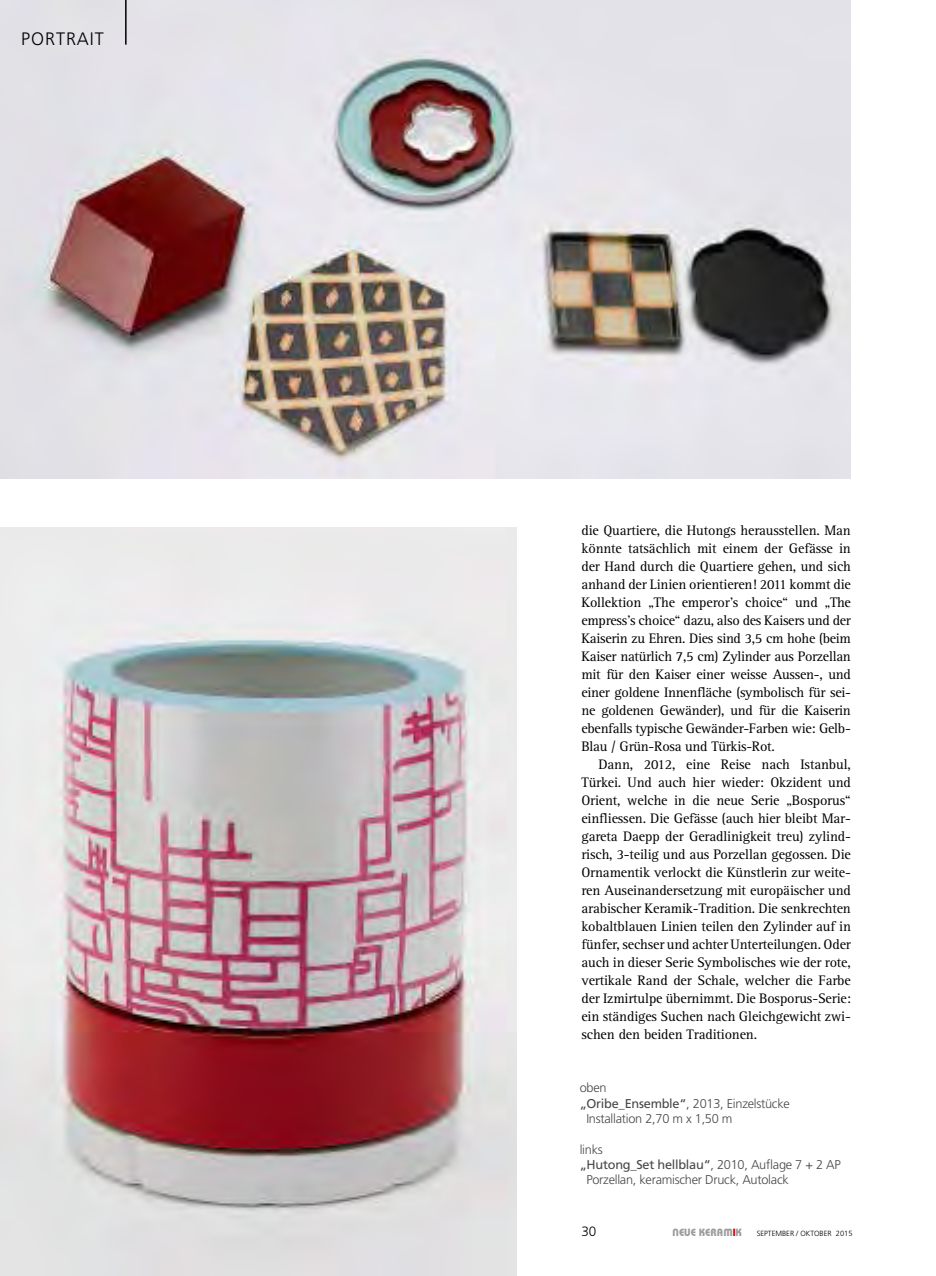
<style>
.page{position:relative;width:936px;height:1276px;background:#fff}
.page>*{position:absolute;margin:0;border:0;box-sizing:border-box;transform-origin:0 0}
.t1{font:300 18px "Frutiger";letter-spacing:.05em;color:#000}
.t2{font:14.25px/18px "Rotis Serif";letter-spacing:-.015em;color:#000;text-align:justify}
.t3{font:300 13.5px "Frutiger";color:#000}
.t4{font:300 12.75px "Frutiger";letter-spacing:-.02em;color:#484847}
.t5{font:12.75px "Frutiger";letter-spacing:-.02em;color:#484847}
.t6{font:10.5px "Keramik";color:#9c9c9d}
.t7{font:300 7.5px "Frutiger";color:#000}
.s1{font-weight:400}
.s2{font-weight:300}
.s3{color:#ce0107}
</style>
<div class="page">
<img style="left:0;top:0;width:850px;height:478px">
<img style="left:0;top:527px;width:516px;height:749px">
<hr style="left:125px;top:0;width:2px;height:45px;background:#000">
<p class="t1" style="left:21px;top:28px;width:84px">Portrait</p>
<p class="t1" style="left:90px;top:28px;width:5px">i</p>
<p class="t2" style="left:581px;top:521px;width:271px">die Quartiere, die Hutongs herausstellen. Man könnte tatsächlich mit einem der Gefässe in der Hand durch die Quartiere gehen, und sich anhand der Linien orientieren! 2011 kommt die Kollektion „The emperor’s choice“ und „The empress’s choice“ dazu, also des Kaisers und der Kaiserin zu Ehren. Dies sind 3,5 cm hohe (beim Kaiser natürlich 7,5 cm) Zylinder aus Porzellan mit für den Kaiser einer weisse Aussen-, und einer goldene Innenfläche (symbolisch für sei&shy;ne goldenen Gewänder), und für die Kaiserin ebenfalls typische Gewänder-Farben wie: Gelb-Blau / Grün-Rosa und Türkis-Rot.</p>
<p class="t2" style="left:581px;top:755px;width:271px;text-indent:17px">Dann, 2012, eine Reise nach Istanbul, Türkei. Und auch hier wieder: Okzident und Orient, welche in die neue Serie „Bosporus“ einfliessen. Die Gefässe (auch hier bleibt Mar&shy;gareta Daepp der Geradlinigkeit treu) zylind&shy;risch, 3-teilig und aus Porzellan gegossen. Die Ornamentik verlockt die Künstlerin zur weite&shy;ren Auseinandersetzung mit europäischer und arabischer Keramik-Tradition. Die senkrechten kobaltblauen Linien teilen den Zylinder auf in fünfer, sechser und achter Unterteilungen. Oder auch in dieser Serie Symbolisches wie der rote, vertikale Rand der Schale, welcher die Farbe der Izmirtulpe übernimmt. Die Bosporus-Serie: ein ständiges Suchen nach Gleichgewicht zwi&shy;schen den beiden Traditionen.</p>
<p class="t4" style="left:579px;top:1081px;width:28px">oben</p>
<p class="t4" style="left:579px;top:1096px;width:212px"><span class="s1">„Oribe_Ensemble“</span>, 2013, Einzelstücke</p>
<p class="t4" style="left:586px;top:1111px;width:148px">Installation 2,70 m x 1,50 m</p>
<p class="t4" style="left:579px;top:1142px;width:25px">links</p>
<p class="t5" style="left:579px;top:1157px;width:261px">„Hutong_Set hellblau“<span class="s2">, 2010, Auflage 7 + 2 AP</span></p>
<p class="t4" style="left:586px;top:1172px;width:204px">Porzellan, keramischer Druck, Autolack</p>
<p class="t3" style="left:581px;top:1223px;width:17px">30</p>
<p class="t6" style="left:672px;top:1225px;width:71px">NEUE KERAM<span class="s3">I</span>K</p>
<p class="t7" style="left:756px;top:1229px;width:97px">september / oktober 2015</p>
</div>
